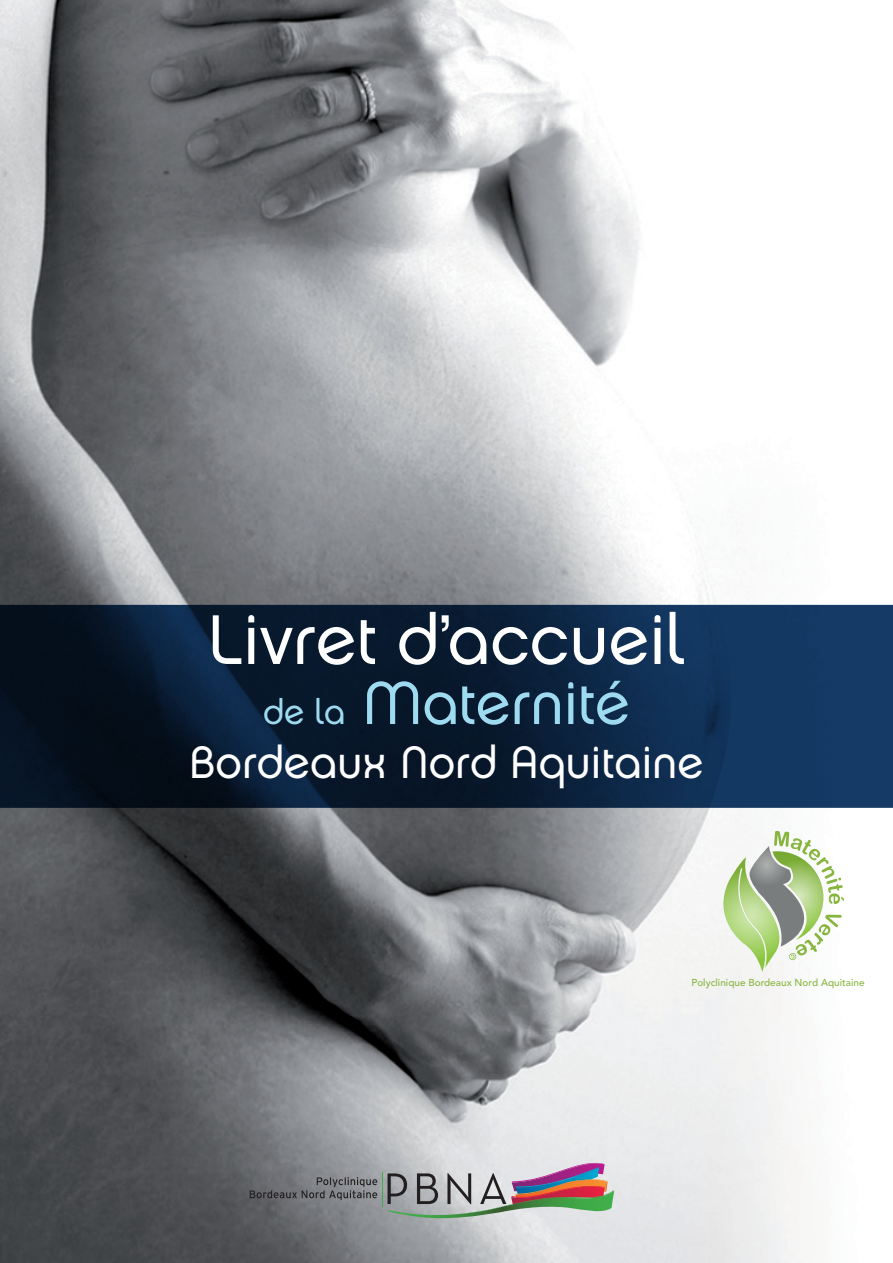
<style>
.page{position:relative;width:893px;height:1263px;background:#fff}
.page>*{position:absolute;margin:0;border:0;box-sizing:border-box;transform-origin:0 0}
.t1{font:70.05px "Chalet London Nineteen Seventy";color:#fff}
.t2{font:60px "Chalet London Nineteen Seventy";color:#9edbf0}
.t3{font:45px "Chalet London Nineteen Seventy";color:#fff}
.t4{font:500 10.05px "Avenir LT Std";color:#87b63f}
.s1{font-size:35.1px}
</style>
<div class="page">
<img style="left:0;top:0;width:893px;height:1263px">
<svg style="left:710px;top:831px;width:134px;height:141px"></svg>
<svg style="left:0;top:605px;width:893px;height:203px;background:#0b223c"></svg>
<hr style="left:382px;top:1172px;width:1px;height:34px;background:#40ae49">
<svg style="left:387px;top:1163px;width:227px;height:58px;background:#aaa5a3"></svg>
<svg style="left:250px;top:1177px;width:127px;height:23px;background:#6d6e72"></svg>
<p class="t1" style="left:208px;top:597px;width:479px">Livret d’accueil</p>
<p class="t2" style="left:263px;top:666px;width:368px"><span class="s1">de la</span> Maternité</p>
<p class="t3" style="left:189px;top:735px;width:516px">Bordeaux Nord Aquitaine</p>
<p class="t4" style="left:691px;top:977px;width:175px">Polyclinique Bordeaux Nord Aquitaine</p>
</div>
